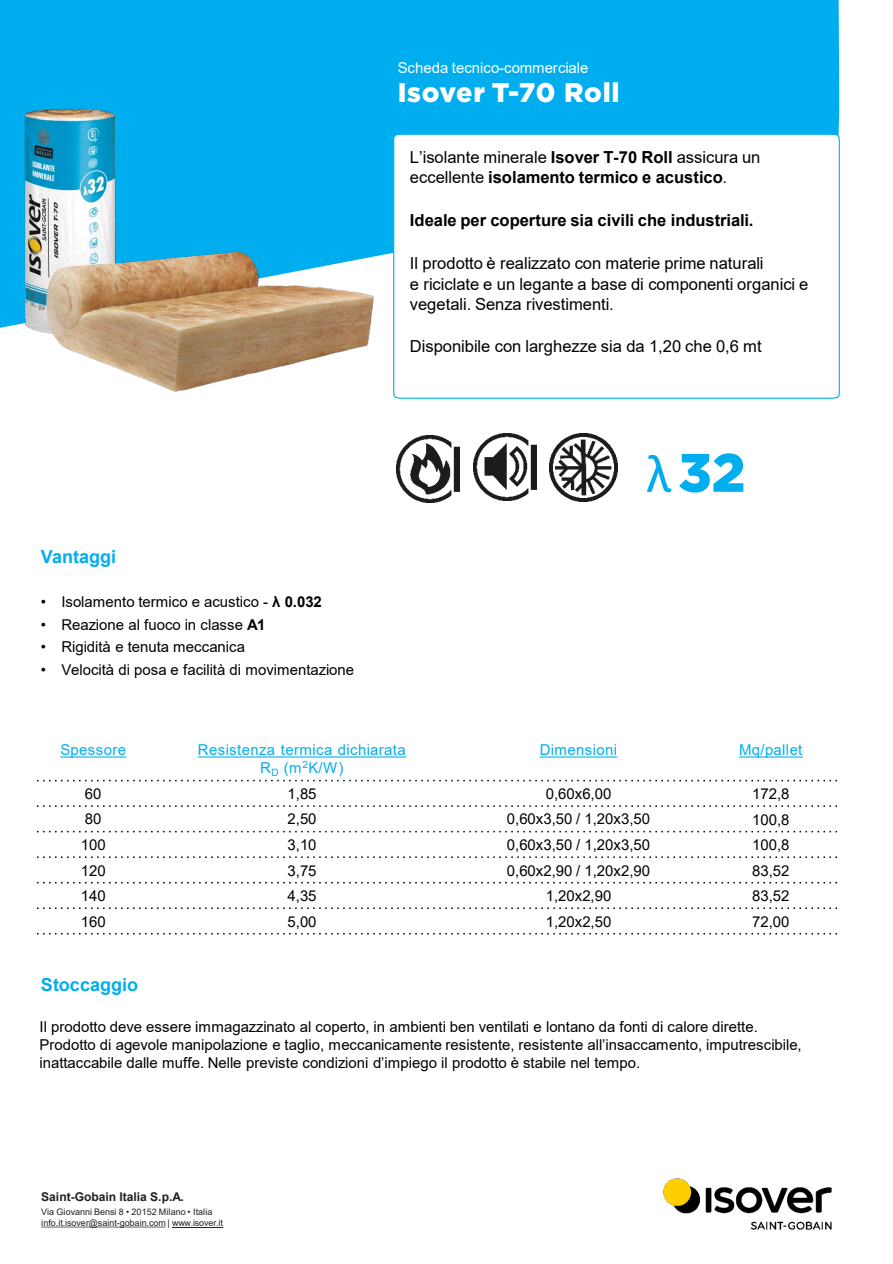
<style>
.page{position:relative;width:893px;height:1264px;background:#fff}
.page>*{position:absolute;margin:0;border:0;box-sizing:border-box;transform-origin:0 0}
.t1{font:900 54px "Gotham";color:#00aeef}
.t2{font:900 27px "Gotham";letter-spacing:.025em;color:#fff}
.t3{font:700 18px "Arial";color:#00aeef}
.t4{font:16.5px/19.8px "Arial";color:#000}
.t5{font:700 16.5px/19.8px "Arial";color:#000}
.t6{font:15px/18px "Arial";color:#000}
.t7{font:15px "Arial";letter-spacing:.02em;color:#00aeef}
.t8{font:15px "Arial";color:#fff}
.t9{font:700 12px "Arial";color:#231f20}
.t10{font:9px/10.8px "Arial";color:#231f20}
.s1{font-weight:400}
.s2{font-weight:700}
.s3{font-family:"Calibri";font-weight:400}
</style>
<div class="page">
<div style="left:0;top:0;width:839px;height:328px;background:#00aeef"></div>
<svg style="left:392px;top:133px;width:448px;height:266px"></svg>
<svg style="left:37px;top:779px;width:800px;height:2px"></svg>
<svg style="left:37px;top:805px;width:800px;height:1px"></svg>
<svg style="left:37px;top:830px;width:800px;height:2px"></svg>
<svg style="left:37px;top:856px;width:800px;height:1px"></svg>
<svg style="left:37px;top:882px;width:800px;height:1px"></svg>
<svg style="left:37px;top:907px;width:800px;height:1px"></svg>
<svg style="left:37px;top:933px;width:800px;height:1px"></svg>
<svg style="left:60px;top:756px;width:66px;height:1px"></svg>
<svg style="left:198px;top:756px;width:208px;height:1px"></svg>
<svg style="left:539px;top:756px;width:78px;height:1px"></svg>
<svg style="left:739px;top:756px;width:63px;height:1px"></svg>
<img style="left:549px;top:433px;width:68px;height:68px">
<img style="left:473px;top:433px;width:63px;height:68px">
<img style="left:396px;top:435px;width:63px;height:67px">
<img style="left:14px;top:105px;width:365px;height:287px">
<svg style="left:41px;top:1226px;width:125px;height:1px"></svg>
<hr style="left:172px;top:1226px;width:51px;height:1px;background:#231f20">
<img style="left:657px;top:1168px;width:180px;height:62px">
<p class="t8" style="left:397px;top:58px;width:192px">Scheda tecnico-commerciale</p>
<p class="t2" style="left:397px;top:74px;width:223px">Isover T-70 Roll</p>
<p class="t5" style="left:410px;top:148px;width:352px"><span class="s1">L’isolante minerale</span> Isover T-70 Roll <span class="s1">assicura un eccellente</span> isolamento termico e acustico<span class="s1">.</span></p>
<p class="t5" style="left:410px;top:210px;width:345px">Ideale per coperture sia civili che industriali.</p>
<p class="t4" style="left:410px;top:253px;width:355px">Il prodotto è realizzato con materie prime naturali</p>
<p class="t4" style="left:410px;top:274px;width:400px">e riciclate e un legante a base di componenti organici e vegetali. Senza rivestimenti.</p>
<p class="t4" style="left:410px;top:336px;width:353px">Disponibile con larghezze sia da 1,20 che 0,6 mt</p>
<p class="t3" style="left:41px;top:544px;width:77px">Vantaggi</p>
<p class="t6" style="left:41px;top:592px;width:282px">• Isolamento termico e acustico - <span class="s2">λ 0.032</span></p>
<p class="t6" style="left:41px;top:615px;width:226px">• Reazione al fuoco in classe <span class="s2">A1</span></p>
<p class="t6" style="left:41px;top:637px;width:205px">• Rigidità e tenuta meccanica</p>
<p class="t6" style="left:41px;top:660px;width:314px">• Velocità di posa e facilità di movimentazione</p>
<p class="t7" style="left:60px;top:739px;width:67px">Spessore</p>
<p class="t7" style="left:198px;top:739px;width:209px">Resistenza termica dichiarata</p>
<p class="t7" style="left:260px;top:757px;width:85px">R<sub>D</sub> (m<sup>2</sup>K/W)</p>
<p class="t1" style="left:646px;top:435px;width:100px"><span class="s3">λ</span>32</p>
<p class="t7" style="left:539px;top:739px;width:79px">Dimensioni</p>
<p class="t7" style="left:739px;top:739px;width:65px">Mq/pallet</p>
<p class="t6" style="left:85px;top:784px;width:18px">60</p>
<p class="t6" style="left:287px;top:784px;width:31px">1,85</p>
<p class="t6" style="left:545px;top:784px;width:67px">0,60x6,00</p>
<p class="t6" style="left:752px;top:784px;width:39px">172,8</p>
<p class="t6" style="left:85px;top:809px;width:18px">80</p>
<p class="t6" style="left:287px;top:809px;width:31px">2,50</p>
<p class="t6" style="left:507px;top:809px;width:145px">0,60x3,50 / 1,20x3,50</p>
<p class="t6" style="left:752px;top:810px;width:39px">100,8</p>
<p class="t6" style="left:81px;top:835px;width:26px">100</p>
<p class="t6" style="left:287px;top:835px;width:31px">3,10</p>
<p class="t6" style="left:507px;top:835px;width:145px">0,60x3,50 / 1,20x3,50</p>
<p class="t6" style="left:752px;top:835px;width:39px">100,8</p>
<p class="t6" style="left:81px;top:861px;width:26px">120</p>
<p class="t6" style="left:287px;top:861px;width:31px">3,75</p>
<p class="t6" style="left:507px;top:861px;width:145px">0,60x2,90 / 1,20x2,90</p>
<p class="t6" style="left:752px;top:861px;width:39px">83,52</p>
<p class="t6" style="left:81px;top:886px;width:26px">140</p>
<p class="t6" style="left:287px;top:886px;width:31px">4,35</p>
<p class="t6" style="left:545px;top:886px;width:67px">1,20x2,90</p>
<p class="t6" style="left:752px;top:886px;width:39px">83,52</p>
<p class="t6" style="left:81px;top:912px;width:26px">160</p>
<p class="t6" style="left:287px;top:912px;width:31px">5,00</p>
<p class="t6" style="left:545px;top:912px;width:67px">1,20x2,50</p>
<p class="t6" style="left:752px;top:912px;width:39px">72,00</p>
<p class="t3" style="left:41px;top:971px;width:99px">Stoccaggio</p>
<p class="t6" style="left:40px;top:1017px;width:719px">Il prodotto deve essere immagazzinato al coperto, in ambienti ben ventilati e lontano da fonti di calore dirette.</p>
<p class="t6" style="left:40px;top:1035px;width:763px">Prodotto di agevole manipolazione e taglio, meccanicamente resistente, resistente all’insaccamento, imputrescibile, inattaccabile dalle muffe. Nelle previste condizioni d’impiego il prodotto è stabile nel tempo.</p>
<p class="t9" style="left:41px;top:1187px;width:144px">Saint-Gobain Italia S.p.A.</p>
<p class="t10" style="left:41px;top:1205px;width:183px">Via Giovanni Bensi 8 • 20152 Milano • Italia info.it.isover@saint-gobain.com | www.isover.it</p>
</div>
